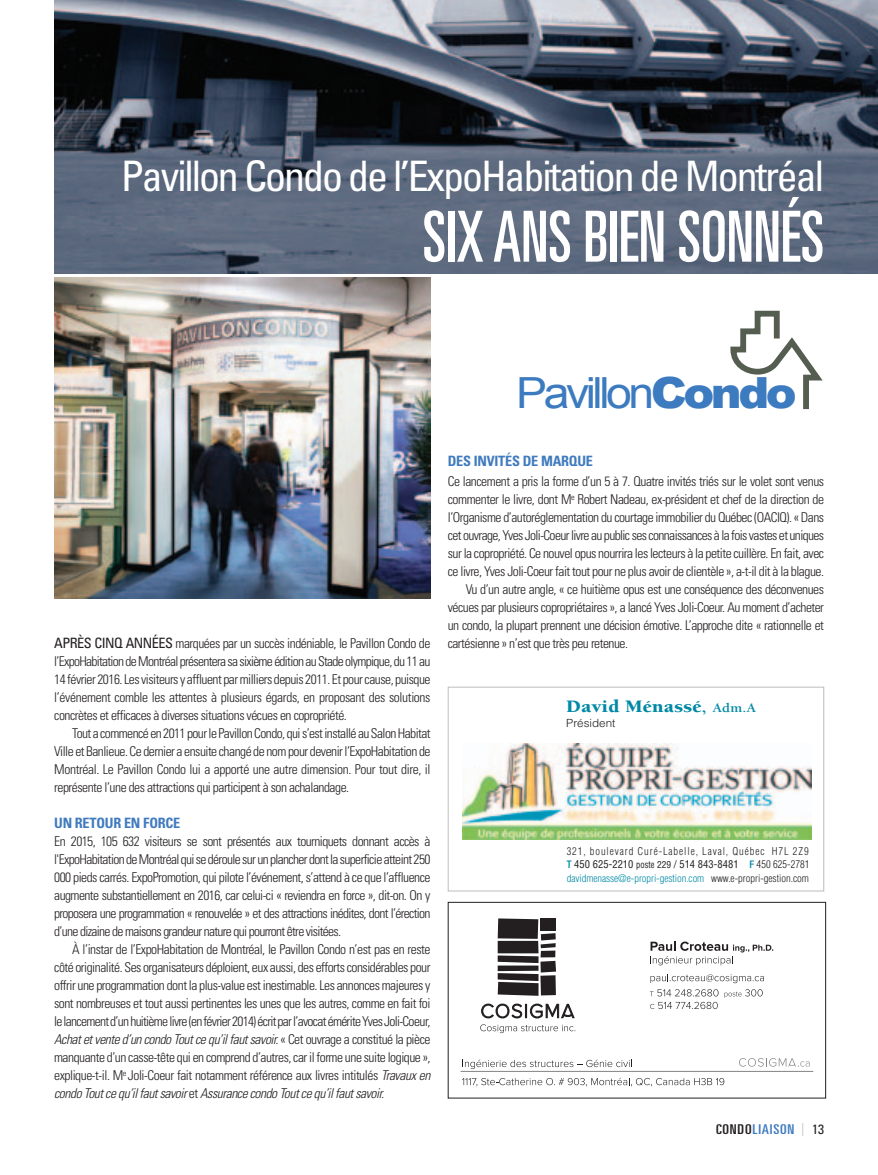
<style>
.page{position:relative;width:878px;height:1175px;background:#fff}
.page>*{position:absolute;margin:0;border:0;box-sizing:border-box;transform-origin:0 0}
.t1{font:ultra-condensed 70.5px "Univers";color:#fff;scale:.9 1}
.t2{font:42.9px "Arial";letter-spacing:-.075em;color:#3c7bbf;scale:1.08 1}
.t3{font:condensed 42px "Univers";color:#fff}
.t4{font:18px "Berkeley Black+TMZJBO";color:#0089a5;scale:1.11 1}
.t5{font:700 condensed 14.25px "Univers";color:#407bbf}
.t6{font:300 condensed 13.5px/18px "Univers";letter-spacing:-.035em;color:#231f20;text-align:justify}
.t7{font:ultra-condensed 13.5px "Univers";color:#407bbf;scale:1.2 1}
.t8{font:11.25px "Helvetica Light+YPNUZE";color:#231f20;scale:1.04 1}
.t9{font:10.5px "Helvetica Condensed Light+EHRACY";color:#231f20}
.t10{font:10.5px "Helvetica Condensed+QQFPZJ";color:#231f20}
.t11{font:10.2px "Helvetica Condensed Light+EHRACY";letter-spacing:-.005em;color:#0089a5;scale:1.04 1}
.s1{font-weight:900}
.s2{font-weight:400;font-size:14.25px}
.s3{font-style:italic}
.s4{font-size:15px}
.s5{font-family:"Berkeley Bold+OUHIJG";font-size:13.2px}
.s6{font-family:"Helvetica Neue Medium Cond+TDRMXT";color:#0089a5}
.s7{font-size:9.3px}
.s8{font-family:"Helvetica Condensed Light+EHRACY"}
.s9{color:#231f20}
.s10{font-weight:100;font-size:18px;color:#bcbdc0}
.s11{font-stretch:condensed;color:#231f20}
</style>
<div class="page">
<img style="left:54px;top:0;width:824px;height:1099px">
<h3 class="t3" style="left:121px;top:149px;width:705px">Pavillon Condo de l’ExpoHabitation de Montréal</h3>
<h1 class="t1" style="left:422px;top:196px;width:447px">SIX ANS BIEN SONNÉS</h1>
<h2 class="t2" style="left:516px;top:368px;width:261px">Pavillon<span class="s1">Condo</span></h2>
<p class="t6" style="left:54px;top:634px;width:378px"><span class="s2">APRÈS CINQ ANNÉES</span> marquées par un succès indéniable, le Pavillon Condo de l’ExpoHabitationdeMontréalprésenterasasixièmeéditionauStadeolympique,du11au 14 février 2016.Lesvisiteursy affluent parmilliers depuis 2011. Et pourcause, puisque l’événement comble les attentes à plusieurs égards, en proposant des solutions concrètes et efficaces à diverses situations vécues en copropriété.</p>
<p class="t6" style="left:54px;top:724px;width:378px;text-indent:18px">Touta commencé en 2011 pourle PavillonCondo, quis’estinstallé auSalonHabitat Ville etBanlieue.Ce dernier a ensuite changé de nompour devenirl’ExpoHabitation de Montréal. Le Pavillon Condo lui a apporté une autre dimension. Pour tout dire, il représente l’une des attractions qui participent à son achalandage.</p>
<p class="t5" style="left:54px;top:814px;width:128px">UN RETOUR EN FORCE</p>
<p class="t6" style="left:54px;top:832px;width:378px">En 2015, 105 632 visiteurs se sont présentés aux tourniquets donnant accès à l'ExpoHabitationdeMontréalquisedéroulesurunplancherdontlasuperficieatteint250<br>000 pieds carrés. ExpoPromotion, qui pilote l’événement, s’attend à ce que l’affluence augmente substantiellement en 2016, car celui-ci « reviendra en force », dit-on. On y proposera une programmation « renouvelée » et des attractions inédites, dont l’érection d’une dizaine de maisons grandeur nature qui pourront être visitées.</p>
<p class="t6" style="left:54px;top:940px;width:378px;text-indent:18px">À l’instar de l’ExpoHabitation de Montréal, le Pavillon Condo n’est pas en reste côté originalité. Ses organisateurs déploient, eux aussi, des efforts considérables pour offrir une programmation dont la plus-value est inestimable. Les annonces majeures y sont nombreuses et tout aussi pertinentes les unes que les autres, comme en fait foi lelancementd’unhuitièmelivre(enfévrier2014)écritparl’avocatémériteYvesJoli-Coeur, <span class="s3">Achatetvente d’un condo Toutce qu’il fautsavoir.</span> « Cet ouvrage a constitué la pièce manquante d’un casse-tête qui en comprend d’autres, car il forme une suite logique », explique-t-il. M<sup>e</sup> Joli-Coeur fait notamment référence aux livres intitulés <span class="s3">Travaux en condo Toutce qu’il fautsavoir</span> et <span class="s3">Assurance condo Toutce qu’il fautsavoir.</span></p>
<p class="t5" style="left:448px;top:452px;width:147px">DES INVITÉS DE MARQUE</p>
<p class="t6" style="left:448px;top:472px;width:378px">Ce lancement a pris la forme d’un 5 à 7. Quatre invités triés sur le volet sont venus</p>
<p class="t6" style="left:448px;top:490px;width:378px">commenter le livre, dont M<sup>e</sup> Robert Nadeau, ex-président et chef de la direction de</p>
<p class="t6" style="left:448px;top:508px;width:378px">l’Organisme d’autoréglementation du courtage immobilier du Québec (OACIQ). « Dans</p>
<p class="t6" style="left:448px;top:526px;width:378px">cetouvrage, YvesJoli-Coeurlivreaupublicsesconnaissancesàla foisvastes etuniques</p>
<p class="t6" style="left:448px;top:544px;width:378px">sur la copropriété. Ce nouvel opus nourrira les lecteurs à la petite cuillère. En fait, avec</p>
<p class="t6" style="left:448px;top:562px;width:378px">ce livre, Yves Joli-Coeur fait tout pour ne plus avoir de clientèle », a-t-il dit à la blague.</p>
<p class="t6" style="left:465px;top:580px;width:360px">Vu d’un autre angle, « ce huitième opus est une conséquence des déconvenues</p>
<p class="t6" style="left:447px;top:598px;width:378px">vécues par plusieurs copropriétaires », a lancé Yves Joli-Coeur. Au moment d’acheter</p>
<p class="t6" style="left:447px;top:616px;width:378px">un condo, la plupart prennent une décision émotive. L’approche dite « rationnelle et</p>
<p class="t6" style="left:447px;top:634px;width:182px">cartésienne » n’est que très peu retenue.</p>
<h3 class="t4" style="left:566px;top:697px;width:173px">David Ménassé<span class="s4">,</span> <span class="s5">Adm.A</span></h3>
<p class="t8" style="left:566px;top:716px;width:49px">Président</p>
<p class="t9" style="left:566px;top:844px;width:243px">321, boulevard Curé-Labelle, Laval, Québec H7L 2Z9</p>
<p class="t10" style="left:566px;top:858px;width:244px"><span class="s6">T</span> 450 625-2210 <span class="s7">poste 229</span> / 514 843-8481 <span class="s6">F</span> <span class="s8">450 625-2781</span></p>
<p class="t11" style="left:566px;top:871px;width:234px">davidmenasse@e-propri-gestion.com <span class="s9">www.e-propri-gestion.com</span></p>
<p class="t7" style="left:716px;top:1121px;width:92px"><span class="s9">CONDO</span>LIAISON <span class="s10">I</span> <span class="s11">13</span></p>
</div>
